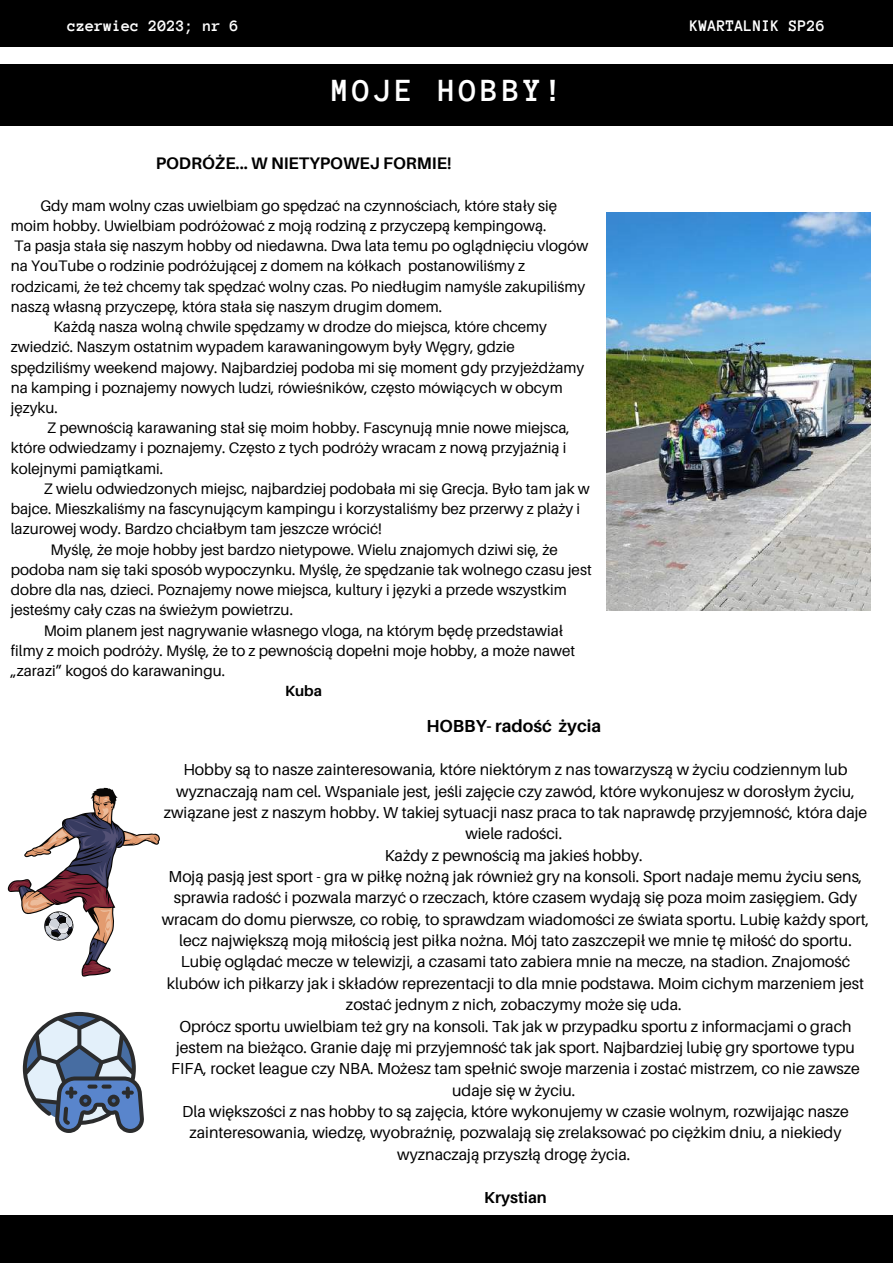
<style>
.page{position:relative;width:893px;height:1264px;background:#fff}
.page>*{position:absolute;margin:0;border:0;box-sizing:border-box;transform-origin:0 0}
.t1{font:700 33px "Anonymous Pro";letter-spacing:.1em;color:#fff}
.t2{font:700 17.4px "Aileron";color:#000}
.t3{font:700 16.8px "Aileron";color:#000}
.t4{font:700 16.5px "Anonymous Pro";color:#fff}
.t5{font:15.9px/21.3px "Aileron";color:#000;text-align:center}
.t6{font:700 15.9px "Aileron";color:#000}
.t7{font:15.3px "Aileron";color:#000}
.t8{font:700 14.85px "Aileron";color:#000}
</style>
<div class="page">
<div style="left:0;top:0;width:892px;height:47px;background:#000"></div>
<div style="left:0;top:65px;width:892px;height:60px;background:#000"></div>
<div style="left:0;top:1215px;width:892px;height:47px;background:#000"></div>
<img style="left:606px;top:212px;width:264px;height:398px">
<svg style="left:7px;top:787px;width:153px;height:189px"></svg>
<svg style="left:23px;top:1011px;width:121px;height:121px"></svg>
<p class="t4" style="left:67px;top:17px;width:173px">czerwiec 2023; nr 6</p>
<p class="t4" style="left:689px;top:17px;width:137px">KWARTALNIK SP26</p>
<h1 class="t1" style="left:331px;top:74px;width:233px">MOJE HOBBY!</h1>
<p class="t3" style="left:156px;top:153px;width:297px">PODRÓŻE... W NIETYPOWEJ FORMIE!</p>
<p class="t7" style="left:40px;top:196px;width:518px">Gdy mam wolny czas uwielbiam go spędzać na czynnościach, które stały się</p>
<p class="t7" style="left:11px;top:216px;width:537px">moim hobby. Uwielbiam podróżować z moją rodziną z przyczepą kempingową.</p>
<p class="t7" style="left:14px;top:236px;width:575px">Ta pasja stała się naszym hobby od niedawna. Dwa lata temu po oglądnięciu vlogów</p>
<p class="t7" style="left:11px;top:256px;width:516px">na YouTube o rodzinie podróżującej z domem na kółkach postanowiliśmy z</p>
<p class="t7" style="left:11px;top:277px;width:576px">rodzicami, że też chcemy tak spędzać wolny czas. Po niedługim namyśle zakupiliśmy</p>
<p class="t7" style="left:11px;top:297px;width:433px">naszą własną przyczepę, która stała się naszym drugim domem.</p>
<p class="t7" style="left:54px;top:317px;width:495px">Każdą nasza wolną chwile spędzamy w drodze do miejsca, które chcemy</p>
<p class="t7" style="left:11px;top:337px;width:505px">zwiedzić. Naszym ostatnim wypadem karawaningowym były Węgry, gdzie</p>
<p class="t7" style="left:11px;top:357px;width:575px">spędziliśmy weekend majowy. Najbardziej podoba mi się moment gdy przyjeżdżamy</p>
<p class="t7" style="left:11px;top:378px;width:553px">na kamping i poznajemy nowych ludzi, rówieśników, często mówiących w obcym</p>
<p class="t7" style="left:11px;top:398px;width:49px">języku.</p>
<p class="t7" style="left:47px;top:418px;width:524px">Z pewnością karawaning stał się moim hobby. Fascynują mnie nowe miejsca,</p>
<p class="t7" style="left:11px;top:438px;width:557px">które odwiedzamy i poznajemy. Często z tych podróży wracam z nową przyjaźnią i</p>
<p class="t7" style="left:11px;top:459px;width:154px">kolejnymi pamiątkami.</p>
<p class="t7" style="left:44px;top:479px;width:547px">Z wielu odwiedzonych miejsc, najbardziej podobała mi się Grecja. Było tam jak w</p>
<p class="t7" style="left:11px;top:499px;width:571px">bajce. Mieszkaliśmy na fascynującym kampingu i korzystaliśmy bez przerwy z plaży i</p>
<p class="t7" style="left:11px;top:519px;width:372px">lazurowej wody. Bardzo chciałbym tam jeszcze wrócić!</p>
<p class="t7" style="left:50px;top:540px;width:509px">Myślę, że moje hobby jest bardzo nietypowe. Wielu znajomych dziwi się, że</p>
<p class="t7" style="left:11px;top:560px;width:582px">podoba nam się taki sposób wypoczynku. Myślę, że spędzanie tak wolnego czasu jest</p>
<p class="t7" style="left:11px;top:580px;width:557px">dobre dla nas, dzieci. Poznajemy nowe miejsca, kultury i języki a przede wszystkim</p>
<p class="t7" style="left:11px;top:600px;width:283px">jesteśmy cały czas na świeżym powietrzu.</p>
<p class="t7" style="left:44px;top:621px;width:521px">Moim planem jest nagrywanie własnego vloga, na którym będę przedstawiał</p>
<p class="t7" style="left:11px;top:641px;width:566px">filmy z moich podróży. Myślę, że to z pewnością dopełni moje hobby, a może nawet</p>
<p class="t7" style="left:11px;top:661px;width:216px">„zarazi” kogoś do karawaningu.</p>
<p class="t8" style="left:285px;top:682px;width:39px">Kuba</p>
<p class="t2" style="left:426px;top:715px;width:176px">HOBBY- radość życia</p>
<p class="t5" style="left:162px;top:758px;width:709px">Hobby są to nasze zainteresowania, które niektórym z nas towarzyszą w życiu codziennym lub wyznaczają nam cel. Wspaniale jest, jeśli zajęcie czy zawód, które wykonujesz w dorosłym życiu, związane jest z naszym hobby. W takiej sytuacji nasz praca to tak naprawdę przyjemność, która daje wiele radości.<br>Każdy z pewnością ma jakieś hobby.<br>Moją pasją jest sport - gra w piłkę nożną jak również gry na konsoli. Sport nadaje memu życiu sens, sprawia radość i pozwala marzyć o rzeczach, które czasem wydają się poza moim zasięgiem. Gdy wracam do domu pierwsze, co robię, to sprawdzam wiadomości ze świata sportu. Lubię każdy sport, lecz największą moją miłością jest piłka nożna. Mój tato zaszczepił we mnie tę miłość do sportu.<br>Lubię oglądać mecze w telewizji, a czasami tato zabiera mnie na mecze, na stadion. Znajomość klubów ich piłkarzy jak i składów reprezentacji to dla mnie podstawa. Moim cichym marzeniem jest zostać jednym z nich, zobaczymy może się uda.<br>Oprócz sportu uwielbiam też gry na konsoli. Tak jak w przypadku sportu z informacjami o grach jestem na bieżąco. Granie daję mi przyjemność tak jak sport. Najbardziej lubię gry sportowe typu FIFA, rocket league czy NBA. Możesz tam spełnić swoje marzenia i zostać mistrzem, co nie zawsze udaje się w życiu.<br>Dla większości z nas hobby to są zajęcia, które wykonujemy w czasie wolnym, rozwijając nasze zainteresowania, wiedzę, wyobraźnię, pozwalają się zrelaksować po ciężkim dniu, a niekiedy wyznaczają przyszłą drogę życia.</p>
<p class="t6" style="left:484px;top:1186px;width:64px">Krystian</p>
</div>
